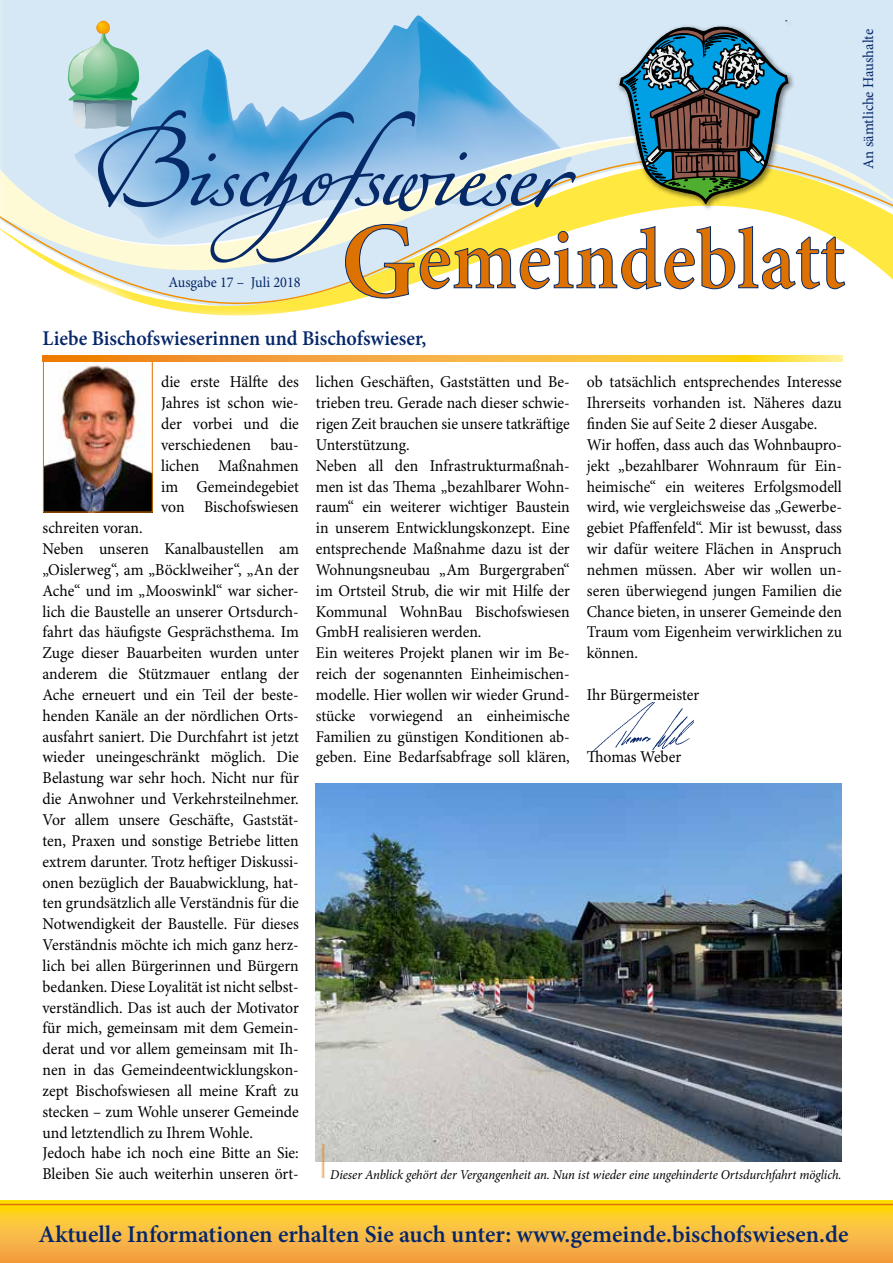
<style>
.page{position:relative;width:893px;height:1263px;background:#fff}
.page>*{position:absolute;margin:0;border:0;box-sizing:border-box;transform-origin:0 0}
.t1{font:600 86.55px "Minion Pro";letter-spacing:.005em;color:#dd7200;scale:.9 1}
.t2{font:600 24px "Minion Pro";color:#05266a}
.t3{font:600 21px "Minion Pro";color:#05266a;scale:.95 1}
.t4{font:16.5px/20.9px "Minion Pro";color:#000;scale:.95 1}
.t5{font:15px "Minion Pro";letter-spacing:-.005em;color:#05266a}
.t6{font:15px "Minion Pro";letter-spacing:-.005em;color:#05266a;scale:.95 1}
.t7{font:italic 13.5px "Minion Pro";letter-spacing:-.005em;color:#000;scale:.95 1}
.s1{font-size:108.15px}
</style>
<div class="page">
<svg style="left:0;top:1200px;width:893px;height:63px;background:#f8bc33"></svg>
<svg style="left:0;top:0;width:893px;height:316px;fill:#d6e8f5"></svg>
<img style="left:615px;top:15px;width:183px;height:6px">
<svg style="left:68px;top:21px;width:778px;height:278px;background:#aec7ca"></svg>
<img style="left:45px;top:361px;width:106px;height:149px">
<div style="left:43px;top:358px;width:110px;height:154px;border:1px solid #df7100"></div>
<img style="left:592px;top:702px;width:101px;height:51px">
<hr style="left:0;top:1204px;width:893px;height:1px;background:#df7100">
<svg style="left:43px;top:355px;width:799px;height:6px;background:#f7b136"></svg>
<img style="left:316px;top:783px;width:526px;height:378px">
<hr style="left:321px;top:1144px;width:3px;height:34px;background:#ee7900">
<p class="t5" style="left:859px;top:169px;width:141px;rotate:-90deg">An sämtliche Haushalte</p>
<p class="t6" style="left:169px;top:273px;width:141px">Ausgabe 17 – Juli 2018</p>
<h1 class="t1" style="left:341px;top:200px;width:562px"><span class="s1">G</span>emeindeblatt</h1>
<p class="t3" style="left:43px;top:324px;width:406px">Liebe Bischofswieserinnen und Bischofswieser,</p>
<p class="t4" style="left:161px;top:372px;width:146px;text-align:justify">die erste Hälfte des Jahres ist schon wie&shy;der vorbei und die verschiedenen bau&shy;lichen Maßnahmen im Gemeindegebiet von Bischofswiesen</p>
<p class="t4" style="left:43px;top:518px;width:271px">schreiten voran.<br>Neben unseren Kanalbaustellen am „Oislerweg“, am „Böcklweiher“, „An der Ache“ und im „Mooswinkl“ war sicher&shy;lich die Baustelle an unserer Ortsdurch&shy;fahrt das häufigste Gesprächsthema. Im Zuge dieser Bauarbeiten wurden unter anderem die Stützmauer entlang der Ache erneuert und ein Teil der beste&shy;henden Kanäle an der nördlichen Orts&shy;ausfahrt saniert. Die Durchfahrt ist jetzt wieder uneingeschränkt möglich. Die Belastung war sehr hoch. Nicht nur für die Anwohner und Verkehrsteilnehmer.<br>Vor allem unsere Geschäfte, Gaststät&shy;ten, Praxen und sonstige Betriebe litten extrem darunter. Trotz heftiger Diskussi&shy;onen bezüglich der Bauabwicklung, hat&shy;ten grundsätzlich alle Verständnis für die Notwendigkeit der Baustelle. Für dieses Verständnis möchte ich mich ganz herz&shy;lich bei allen Bürgerinnen und Bürgern bedanken. Diese Loyalität ist nicht selbst&shy;verständlich. Das ist auch der Motivator für mich, gemeinsam mit dem Gemein&shy;derat und vor allem gemeinsam mit Ih&shy;nen in das Gemeindeentwicklungskon&shy;zept Bischofswiesen all meine Kraft zu stecken – zum Wohle unserer Gemeinde und letztendlich zu Ihrem Wohle.<br>Jedoch habe ich noch eine Bitte an Sie:<br>Bleiben Sie auch weiterhin unseren ört-</p>
<p class="t4" style="left:316px;top:372px;width:269px">lichen Geschäften, Gaststätten und Be&shy;trieben treu. Gerade nach dieser schwie&shy;rigen Zeit brauchen sie unsere tatkräftige Unterstützung.<br>Neben all den Infrastrukturmaßnah&shy;men ist das Thema „bezahlbarer Wohn&shy;raum“ ein weiterer wichtiger Baustein in unserem Entwicklungskonzept. Eine entsprechende Maßnahme dazu ist der Wohnungsneubau „Am Burgergraben“ im Ortsteil Strub, die wir mit Hilfe der Kommunal WohnBau Bischofswiesen GmbH realisieren werden.<br>Ein weiteres Projekt planen wir im Be&shy;reich der sogenannten Einheimischen&shy;modelle. Hier wollen wir wieder Grund&shy;stücke vorwiegend an einheimische Familien zu günstigen Konditionen ab&shy;geben. Eine Bedarfsabfrage soll klären,</p>
<p class="t4" style="left:587px;top:372px;width:270px">ob tatsächlich entsprechendes Interesse Ihrerseits vorhanden ist. Näheres dazu finden Sie auf Seite 2 dieser Ausgabe.<br>Wir hoffen, dass auch das Wohnbaupro&shy;jekt „bezahlbarer Wohnraum für Ein&shy;heimische“ ein weiteres Erfolgsmodell wird, wie vergleichsweise das „Gewerbe&shy;gebiet Pfaffenfeld“. Mir ist bewusst, dass wir dafür weitere Flächen in Anspruch nehmen müssen. Aber wir wollen un&shy;seren überwiegend jungen Familien die Chance bieten, in unserer Gemeinde den Traum vom Eigenheim verwirklichen zu können.</p>
<p class="t4" style="left:587px;top:685px;width:120px">Ihr Bürgermeister</p>
<p class="t4" style="left:587px;top:747px;width:101px">Thomas Weber</p>
<p class="t7" style="left:330px;top:1166px;width:540px">Dieser Anblick gehört der Vergangenheit an. Nun ist wieder eine ungehinderte Ortsdurchfahrt möglich.</p>
<h2 class="t2" style="left:39px;top:1217px;width:811px">Aktuelle Informationen erhalten Sie auch unter: www.gemeinde.bischofswiesen.de</h2>
</div>
